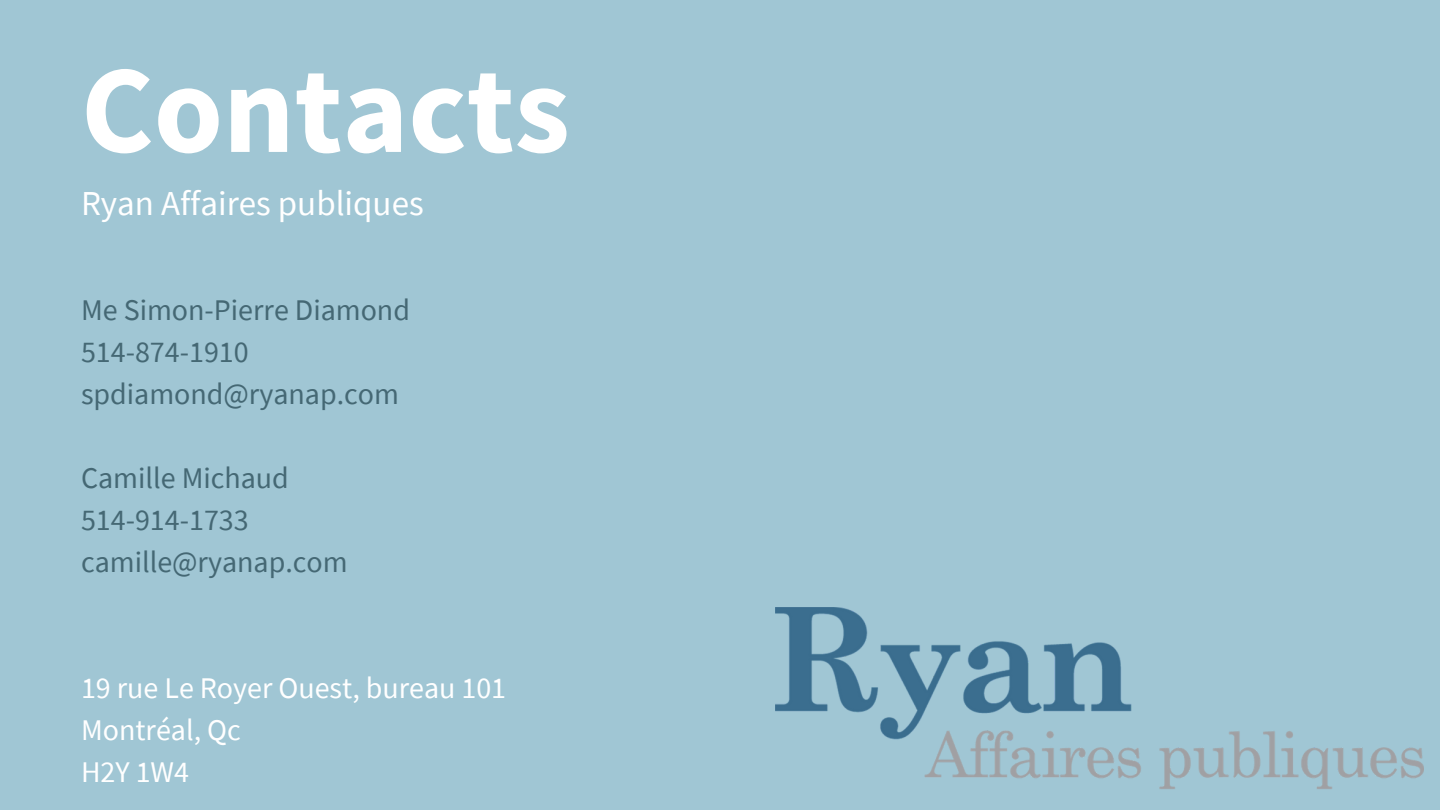
<style>
.page{position:relative;width:1440px;height:810px;background:#a0c6d4}
.page>*{position:absolute;margin:0;border:0;box-sizing:border-box;transform-origin:0 0}
.t1{font:700 125px "Source Sans Pro";color:#fff}
.t2{font:35px "Source Sans Pro";color:#fff}
.t3{font:30px "Source Sans Pro";color:#456874}
.t4{font:30px "Source Sans Pro";color:#fff}
</style>
<div class="page">
<img style="left:775px;top:608px;width:648px;height:181px">
<p class="t1" style="left:81px;top:29px;width:490px">Contacts</p>
<p class="t2" style="left:81px;top:181px;width:344px">Ryan Affaires publiques</p>
<p class="t3" style="left:81px;top:290px;width:331px">Me Simon-Pierre Diamond</p>
<p class="t3" style="left:81px;top:332px;width:169px">514-874-1910</p>
<p class="t3" style="left:81px;top:374px;width:319px">spdiamond@ryanap.com</p>
<p class="t3" style="left:81px;top:458px;width:209px">Camille Michaud</p>
<p class="t3" style="left:81px;top:500px;width:169px">514-914-1733</p>
<p class="t3" style="left:81px;top:542px;width:268px">camille@ryanap.com</p>
<p class="t4" style="left:81px;top:668px;width:427px">19 rue Le Royer Ouest, bureau 101</p>
<p class="t4" style="left:81px;top:710px;width:161px">Montréal, Qc</p>
<p class="t4" style="left:81px;top:752px;width:110px">H2Y 1W4</p>
</div>
